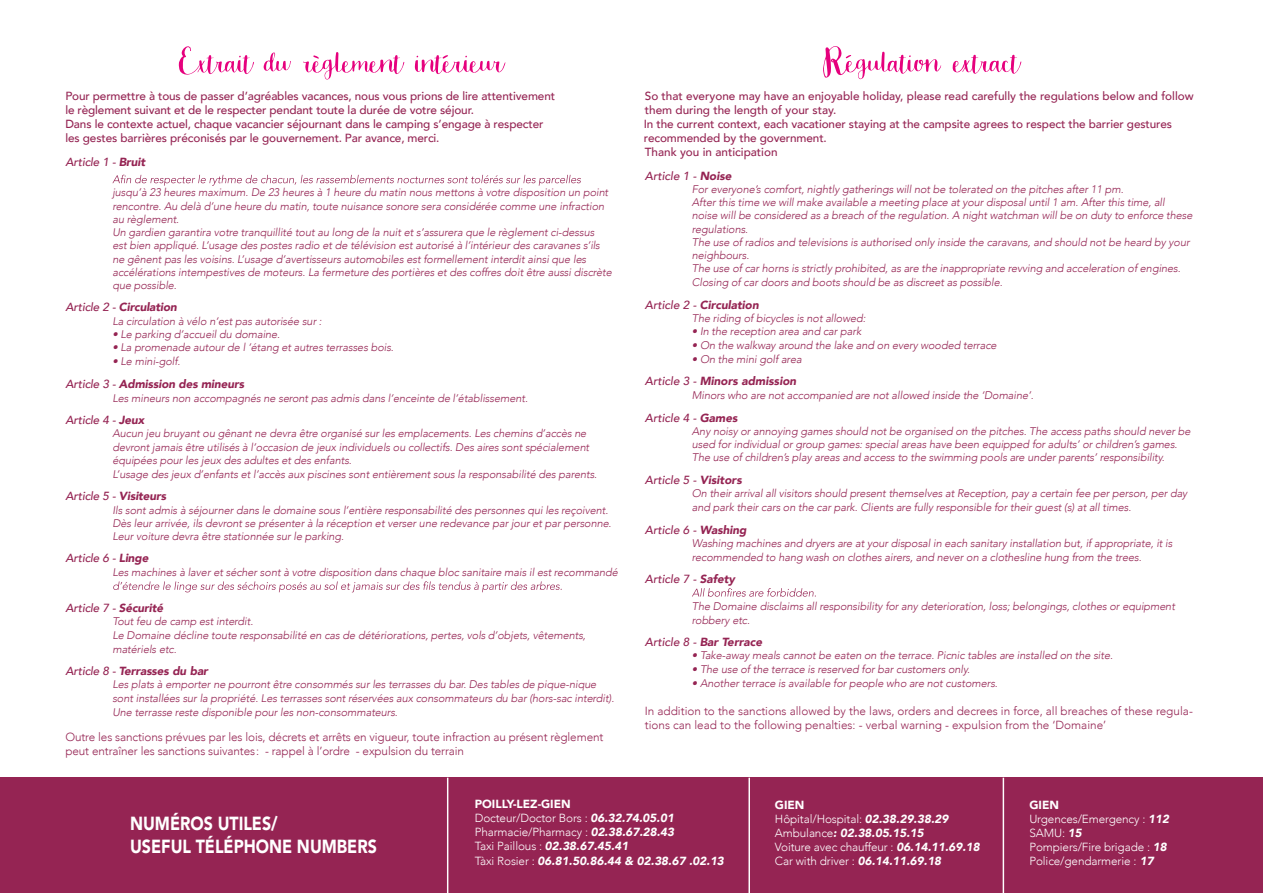
<style>
.page{position:relative;width:1263px;height:893px;background:#fff}
.page>*{position:absolute;margin:0;border:0;box-sizing:border-box;transform-origin:0 0}
.t1{font:52.95px "Kharisma";letter-spacing:-.01em;color:#e6007d}
.t2{font:900 18.9px/22.8px "Avenir";color:#fff;scale:.84 1}
.t3{font:500 11.7px/14px "Avenir";letter-spacing:-.01em;color:#952453}
.t4{font:300 11.7px/14.1px "Avenir";letter-spacing:-.01em;color:#952453}
.t5{font:300 11.7px/14.1px "Avenir";letter-spacing:-.01em;color:#fff}
.t6{font:italic 900 11.7px/14.1px "Avenir";color:#fff}
.t7{font:italic 500 11.7px "Avenir";letter-spacing:-.01em;color:#952453}
.t8{font:italic 900 11.7px "Avenir";letter-spacing:-.01em;color:#952453}
.t9{font:italic 300 10.95px/13.2px "Avenir";letter-spacing:-.01em;color:#952453}
.s1{font-weight:900}
.s2{font-weight:500}
.s3{font-style:italic}
.s4{font-weight:900;font-style:italic}
.s5{font-style:normal}
.s6{font-weight:300;font-style:normal}
</style>
<div class="page">
<div style="left:0;top:778px;width:1263px;height:115px;background:#952453"></div>
<svg style="left:112px;top:175px;width:469px;height:11px"></svg>
<svg style="left:113px;top:581px;width:449px;height:11px"></svg>
<svg style="left:692px;top:588px;width:124px;height:9px"></svg>
<svg style="left:313px;top:55px;width:6px;height:4px"></svg>
<svg style="left:442px;top:55px;width:6px;height:4px"></svg>
<hr style="left:748px;top:778px;width:2px;height:115px;background:#fff">
<hr style="left:447px;top:778px;width:1px;height:115px;background:#fff">
<hr style="left:1003px;top:778px;width:1px;height:115px;background:#fff">
<h1 class="t1" style="left:179px;top:35px;width:326px">Extrait du reglement interieur</h1>
<p class="t3" style="left:65px;top:88px;width:491px">Pour permettre à tous de passer d’agréables vacances, nous vous prions de lire attentivement le règlement suivant et de le respecter pendant toute la durée de votre séjour.<br>Dans le contexte actuel, chaque vacancier séjournant dans le camping s’engage à respecter les gestes barrières préconisés par le gouvernement. Par avance, merci.</p>
<p class="t7" style="left:65px;top:155px;width:81px">Article 1 - <span class="s1">Bruit</span></p>
<p class="t9" style="left:112px;top:186px;width:501px">jusqu’à 23 heures maximum. De 23 heures à 1 heure du matin nous mettons à votre disposition un point rencontre. Au delà d’une heure du matin, toute nuisance sonore sera considérée comme une infraction au règlement.<br>Un gardien garantira votre tranquillité tout au long de la nuit et s’assurera que le règlement ci-dessus<br>est bien appliqué. L’usage des postes radio et de télévision est autorisé à l’intérieur des caravanes s’ils ne gênent pas les voisins. L’usage d’avertisseurs automobiles est formellement interdit ainsi que les accélérations intempestives de moteurs. La fermeture des portières et des coffres doit être aussi discrète que possible.</p>
<p class="t8" style="left:65px;top:298px;width:113px"><span class="s2">Article 2 -</span> Circulation</p>
<p class="t9" style="left:112px;top:314px;width:211px">La circulation à vélo n‘est pas autorisée sur :</p>
<p class="t9" style="left:112px;top:327px;width:169px">• Le parking d’accueil du domaine.</p>
<p class="t9" style="left:112px;top:341px;width:283px">• La promenade autour de l ‘étang et autres terrasses bois.</p>
<p class="t9" style="left:112px;top:355px;width:70px">• Le mini-golf.</p>
<p class="t8" style="left:65px;top:374px;width:180px"><span class="s2">Article 3 -</span> Admission des mineurs</p>
<p class="t9" style="left:112px;top:391px;width:417px">Les mineurs non accompagnés ne seront pas admis dans l’enceinte de l’établissement.</p>
<p class="t7" style="left:65px;top:413px;width:81px">Article 4 - <span class="s1">Jeux</span></p>
<p class="t9" style="left:112px;top:427px;width:486px">Aucun jeu bruyant ou gênant ne devra être organisé sur les emplacements. Les chemins d’accès ne devront jamais être utilisés à l’occasion de jeux individuels ou collectifs. Des aires sont spécialement équipées pour les jeux des adultes et des enfants.<br>L’usage des jeux d’enfants et l’accès aux piscines sont entièrement sous la responsabilité des parents.</p>
<p class="t7" style="left:65px;top:489px;width:103px">Article 5 - <span class="s1">Visiteurs</span></p>
<p class="t9" style="left:112px;top:503px;width:501px">Ils sont admis à séjourner dans le domaine sous l’entière responsabilité des personnes qui les reçoivent.<br>Dès leur arrivée, ils devront se présenter à la réception et verser une redevance par jour et par personne.<br>Leur voiture devra être stationnée sur le parking.</p>
<p class="t7" style="left:65px;top:551px;width:85px">Article 6 - <span class="s1">Linge</span></p>
<p class="t9" style="left:112px;top:565px;width:507px">Les machines à laver et sécher sont à votre disposition dans chaque bloc sanitaire mais il est recommandé</p>
<p class="t7" style="left:65px;top:601px;width:99px">Article 7 - <span class="s1">Sécurité</span></p>
<p class="t9" style="left:112px;top:615px;width:475px;line-height:13.6px">Tout feu de camp est interdit.<br>Le Domaine décline toute responsabilité en cas de détériorations, pertes, vols d’objets, vêtements, matériels etc.</p>
<p class="t8" style="left:65px;top:661px;width:144px"><span class="s2">Article 8 -</span> Terrasses du bar</p>
<p class="t9" style="left:112px;top:678px;width:503px;line-height:13.6px">Les plats à emporter ne pourront être consommés sur les terrasses du bar. Des tables de pique-nique sont installées sur la propriété. Les terrasses sont réservées aux consommateurs du bar (hors-sac interdit).<br>Une terrasse reste disponible pour les non-consommateurs.</p>
<p class="t4" style="left:65px;top:730px;width:539px">Outre les sanctions prévues par les lois, décrets et arrêts en vigueur, toute infraction au présent règlement peut entraîner les sanctions suivantes: - rappel à l’ordre - expulsion du terrain</p>
<h1 class="t1" style="left:823px;top:35px;width:198px">Regulation extract</h1>
<p class="t3" style="left:645px;top:88px;width:550px">So that everyone may have an enjoyable holiday, please read carefully the regulations below and follow them during the length of your stay.</p>
<p class="t3" style="left:645px;top:139px;width:134px;line-height:23.9px">Thank you in anticipation<br><span class="s3">Article 1 -</span> <span class="s4">Noise</span></p>
<p class="t9" style="left:692px;top:183px;width:502px">For everyone’s comfort, nightly gatherings will not be tolerated on the pitches after 11 pm.<br>After this time we will make available a meeting place at your disposal until 1 am. After this time, all noise will be considered as a breach of the regulation. A night watchman will be on duty to enforce these regulations.<br>The use of radios and televisions is authorised only inside the caravans, and should not be heard by your neighbours.<br>The use of car horns is strictly prohibited, as are the inappropriate revving and acceleration of engines.<br>Closing of car doors and boots should be as discreet as possible.</p>
<p class="t8" style="left:645px;top:295px;width:116px"><span class="s2">Article 2 -</span> Circulation</p>
<p class="t9" style="left:692px;top:312px;width:175px">The riding of bicycles is not allowed:</p>
<p class="t9" style="left:692px;top:325px;width:171px">• In the reception area and car park</p>
<p class="t9" style="left:692px;top:338px;width:306px">• On the walkway around the lake and on every wooded terrace</p>
<p class="t9" style="left:692px;top:352px;width:111px">• On the mini golf area</p>
<p class="t8" style="left:645px;top:371px;width:153px"><span class="s2">Article 3 -</span> Minors admission</p>
<p class="t9" style="left:692px;top:389px;width:343px">Minors who are not accompanied are not allowed inside the ‘Domaine’.</p>
<p class="t7" style="left:645px;top:411px;width:94px">Article 4 - <span class="s1">Games</span></p>
<p class="t9" style="left:692px;top:424px;width:500px">Any noisy or annoying games should not be organised on the pitches. The access paths should never be used for individual or group games: special areas have been equipped for adults’ or children’s games.<br>The use of children’s play areas and access to the swimming pools are under parents’ responsibility.</p>
<p class="t7" style="left:645px;top:473px;width:98px">Article 5 - <span class="s1">Visitors</span></p>
<p class="t9" style="left:692px;top:486px;width:497px;line-height:14.1px">On their arrival all visitors should present themselves at Reception, pay a certain fee per person, per day and park their cars on the car park. Clients are fully responsible for their guest (s) at all times.</p>
<p class="t7" style="left:645px;top:522px;width:103px">Article 6 - <span class="s1">Washing</span></p>
<p class="t9" style="left:692px;top:536px;width:482px;line-height:14.1px">Washing machines and dryers are at your disposal in each sanitary installation but, if appropriate, it is recommended to hang wash on clothes airers, and never on a clothesline hung from the trees.</p>
<p class="t7" style="left:645px;top:572px;width:92px">Article 7 - <span class="s1">Safety</span></p>
<p class="t9" style="left:692px;top:599px;width:485px;line-height:14.1px">The Domaine disclaims all responsibility for any deterioration, loss; belongings, clothes or equipment robbery etc.</p>
<p class="t8" style="left:645px;top:632px;width:119px"><span class="s2">Article 8 -</span> Bar Terrace</p>
<p class="t9" style="left:692px;top:649px;width:423px">• Take-away meals cannot be eaten on the terrace. Picnic tables are installed on the site.</p>
<p class="t9" style="left:692px;top:662px;width:280px">• The use of the terrace is reserved for bar customers only.</p>
<p class="t9" style="left:692px;top:676px;width:307px">• Another terrace is available for people who are not customers.</p>
<p class="t4" style="left:645px;top:704px;width:550px">In addition to the sanctions allowed by the laws, orders and decrees in force, all breaches of these regula&shy;tions can lead to the following penalties: - verbal warning - expulsion from the ‘Domaine’</p>
<p class="t3" style="left:644px;top:116px;width:530px">In the current context, each vacationer staying at the campsite agrees to respect the barrier gestures recommended by the government.</p>
<h2 class="t2" style="left:130px;top:812px;width:295px">NUMÉROS UTILES/<br>USEFUL TÉLÉPHONE NUMBERS</h2>
<p class="t6" style="left:475px;top:797px;width:251px"><span class="s5">POILLY-LEZ-GIEN<br></span><span class="s6">Docteur/Doctor Bors :</span> 06.32.74.05.01<br><span class="s6">Pharmacie/Pharmacy :</span> 02.38.67.28.43<br><span class="s6">Taxi Paillous :</span> 02.38.67.45.41<br><span class="s6">Tàxi Rosier :</span> 06.81.50.86.44 &amp; 02.38.67 .02.13</p>
<p class="t5" style="left:775px;top:797px;width:206px"><span class="s1">GIEN<br></span>Hôpital/Hospital: <span class="s4">02.38.29.38.29<br></span>Ambulance<span class="s4">: 02.38.05.15.15<br></span>Voiture avec chauffeur : <span class="s4">06.14.11.69.18<br></span>Car with driver : <span class="s4">06.14.11.69.18</span></p>
<p class="t5" style="left:1029px;top:797px;width:141px"><span class="s1">GIEN<br></span>Urgences/Emergency : <span class="s4">112<br></span>SAMU: <span class="s4">15<br></span>Pompiers/Fire brigade : <span class="s4">18<br></span>Police/gendarmerie : <span class="s4">17</span></p>
</div>
